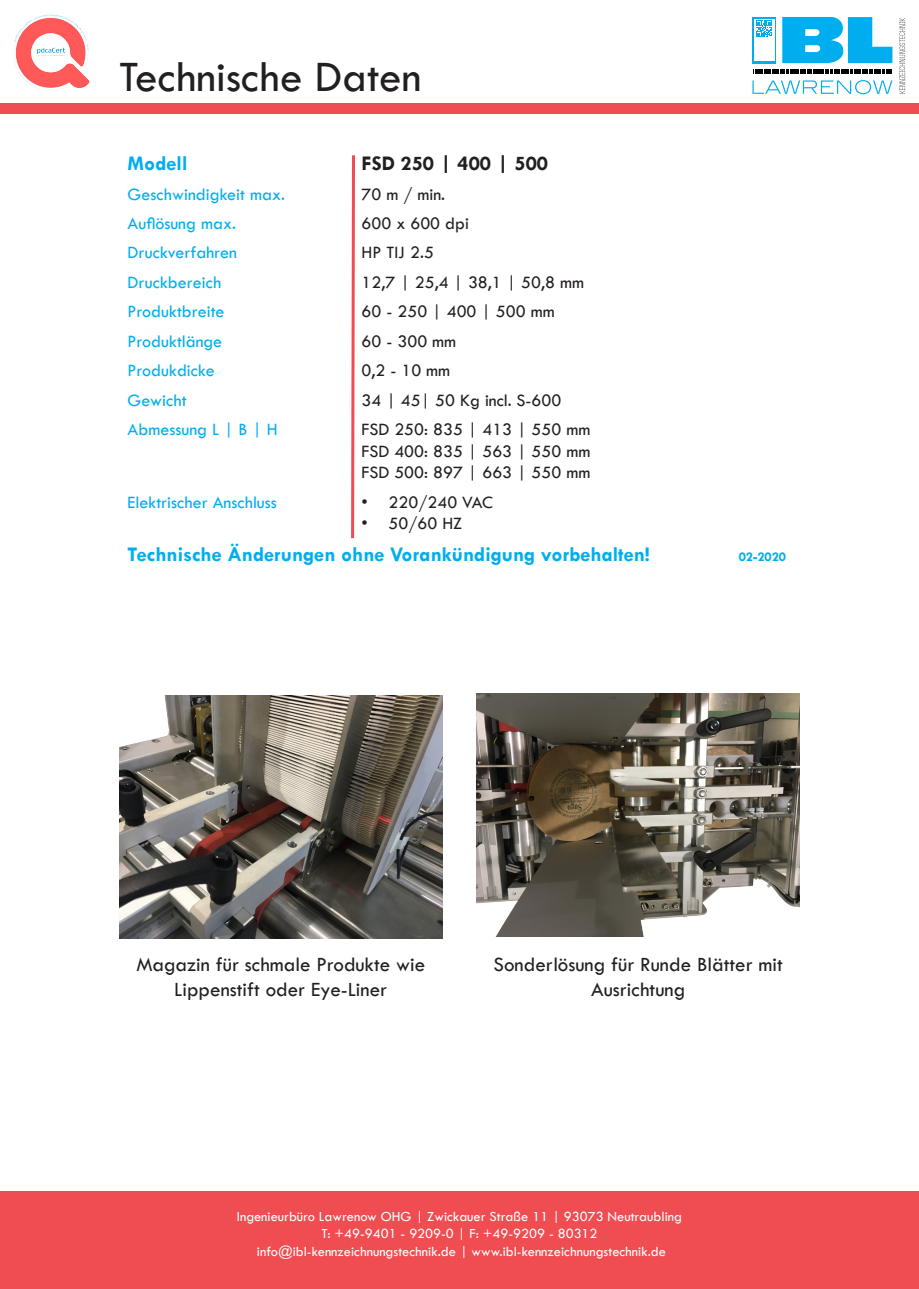
<style>
.page{position:relative;width:919px;height:1289px;background:#fff}
.page>*{position:absolute;margin:0;border:0;box-sizing:border-box;transform-origin:0 0}
.Überschrift{font:45px "Tw Cen";color:#231f20}
.t1{font:21px/25.2px "Tw Cen";color:#231f20;text-align:center}
.t2{font:700 21px "Tw Cen";color:#00aeef}
.t3{font:700 21px "Tw Cen";color:#231f20}
.t4{font:18px "Tw Cen";color:#231f20}
.t5{font:18px "Tw Cen";color:#00aeef}
.t6{font:14.4px/17.2px "Tw Cen";color:#fff;text-align:center}
.t7{font:700 13.5px "Tw Cen";color:#00aeef}
</style>
<div class="page">
<div style="left:0;top:1191px;width:918px;height:97px;background:#ef4d52"></div>
<div style="left:0;top:103px;width:918px;height:11px;background:#ef4d52"></div>
<div style="left:752px;top:17px;width:23px;height:46px;background:#00aeef"></div>
<svg style="left:899px;top:18px;width:6px;height:76px"></svg>
<svg style="left:753px;top:70px;width:138px;height:4px"></svg>
<svg style="left:782px;top:17px;width:110px;height:46px"></svg>
<svg style="left:752px;top:80px;width:140px;height:14px"></svg>
<div style="left:754px;top:19px;width:20px;height:42px;background:#fff"></div>
<svg style="left:756px;top:20px;width:16px;height:17px"></svg>
<img style="left:13px;top:15px;width:77px;height:75px">
<svg style="left:351px;top:155px;width:4px;height:384px"></svg>
<img style="left:119px;top:695px;width:323px;height:243px">
<img style="left:476px;top:694px;width:323px;height:242px">
<p class="Überschrift" style="left:119px;top:49px;width:304px">Technische Daten</p>
<p class="t2" style="left:128px;top:151px;width:61px">Modell</p>
<p class="t3" style="left:361px;top:151px;width:188px">FSD 250 | 400 | 500</p>
<p class="t5" style="left:128px;top:183px;width:159px">Geschwindigkeit max.</p>
<p class="t4" style="left:361px;top:183px;width:85px">70 m / min.</p>
<p class="t5" style="left:128px;top:212px;width:110px">Auflösung max.</p>
<p class="t4" style="left:361px;top:212px;width:109px">600 x 600 dpi</p>
<p class="t5" style="left:128px;top:242px;width:111px">Druckverfahren</p>
<p class="t4" style="left:361px;top:242px;width:74px">HP TIJ 2.5</p>
<p class="t5" style="left:128px;top:271px;width:95px">Druckbereich</p>
<p class="t4" style="left:361px;top:271px;width:224px">12,7 | 25,4 | 38,1 | 50,8 mm</p>
<p class="t5" style="left:128px;top:301px;width:98px">Produktbreite</p>
<p class="t4" style="left:361px;top:301px;width:195px">60 - 250 | 400 | 500 mm</p>
<p class="t5" style="left:128px;top:330px;width:96px">Produktlänge</p>
<p class="t4" style="left:361px;top:330px;width:96px">60 - 300 mm</p>
<p class="t5" style="left:128px;top:360px;width:89px">Produkdicke</p>
<p class="t4" style="left:361px;top:360px;width:90px">0,2 - 10 mm</p>
<p class="t5" style="left:128px;top:389px;width:60px">Gewicht</p>
<p class="t4" style="left:361px;top:389px;width:201px">34 | 45| 50 Kg incl. S-600</p>
<p class="t5" style="left:128px;top:418px;width:152px">Abmessung L | B | H</p>
<p class="t4" style="left:361px;top:418px;width:230px">FSD 250: 835 | 413 | 550 mm</p>
<p class="t4" style="left:361px;top:440px;width:230px">FSD 400: 835 | 563 | 550 mm</p>
<p class="t4" style="left:361px;top:462px;width:230px">FSD 500: 897 | 663 | 550 mm</p>
<p class="t5" style="left:128px;top:491px;width:151px">Elektrischer Anschluss</p>
<p class="t4" style="left:361px;top:491px;width:133px">• 220/240 VAC</p>
<p class="t4" style="left:361px;top:513px;width:102px">• 50/60 HZ</p>
<p class="t2" style="left:128px;top:541px;width:523px">Technische Änderungen ohne Vorankündigung vorbehalten!</p>
<p class="t7" style="left:738px;top:548px;width:49px">02-2020</p>
<p class="t1" style="left:136px;top:951px;width:290px">Magazin für schmale Produkte wie<br>Lippenstift oder Eye-Liner</p>
<p class="t1" style="left:493px;top:951px;width:290px">Sonderlösung für Runde Blätter mit</p>
<p class="t1" style="left:591px;top:976px;width:96px">Ausrichtung</p>
<p class="t6" style="left:237px;top:1207px;width:446px">Ingenieurbüro Lawrenow OHG | Zwickauer Straße 11 | 93073 Neutraubling<br>T: +49-9401 - 9209-0 | F: +49-9209 - 80312 info@ibl-kennzeichnungstechnik.de | www.ibl-kennzeichnungstechnik.de</p>
</div>
